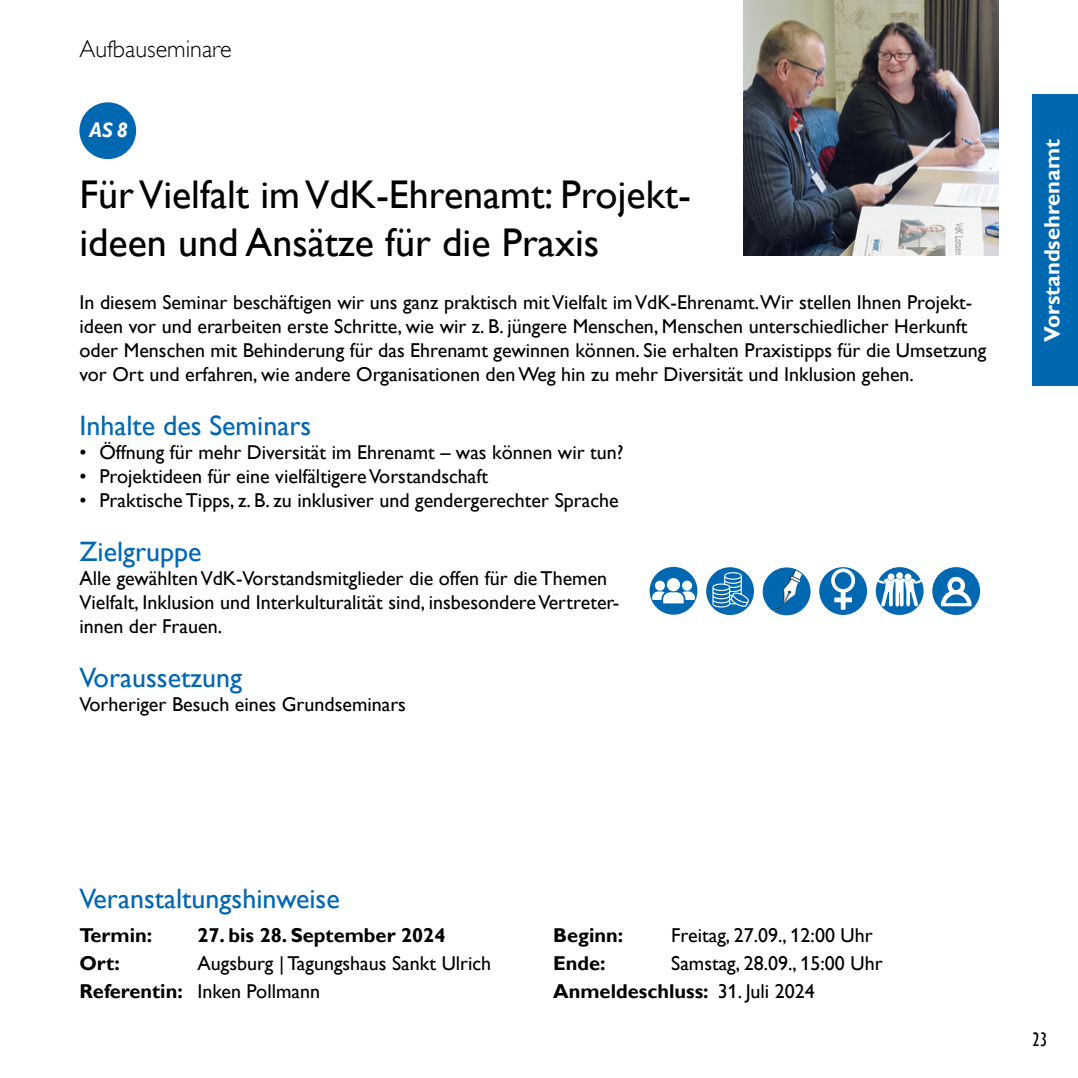
<style>
.page{position:relative;width:1078px;height:1078px;background:#fff}
.page>*{position:absolute;margin:0;border:0;box-sizing:border-box;transform-origin:0 0}
.t1{font:40px/48px "Gill Alt One";color:#000}
.t2{font:28px "Gill Alt One";color:#0067b1}
.t3{font:300 24px "Gill Alt One";color:#000}
.t4{font:700 22px "Gill Alt One";color:#fff}
.t5{font:italic 700 20.8px "Gill Alt One";color:#fff}
.t6{font:20px/24px "Gill Alt One";color:#000}
.t7{font:700 20px "Gill Alt One";color:#000}
.t8{font:condensed 20px "Gill Sans";color:#000}
.s1{font-weight:700}
</style>
<div class="page">
<img style="left:743px;top:0;width:255px;height:255px">
<div style="left:79px;top:102px;width:57px;height:57px;background:#0067b1;border-radius:50%"></div>
<div style="left:1032px;top:95px;width:45px;height:291px;background:#0067b1"></div>
<div style="left:819px;top:567px;width:47px;height:47px;background:#0067b1;border-radius:50%"></div>
<svg style="left:831px;top:568px;width:23px;height:41px"></svg>
<div style="left:649px;top:566px;width:48px;height:48px;background:#0067b1;border-radius:50%"></div>
<img style="left:652px;top:578px;width:42px;height:25px">
<div style="left:706px;top:567px;width:47px;height:48px;background:#0067b1;border-radius:50%"></div>
<img style="left:712px;top:572px;width:36px;height:35px">
<div style="left:763px;top:568px;width:46px;height:46px;background:#0067b1;border-radius:50%"></div>
<img style="left:772px;top:569px;width:30px;height:41px">
<div style="left:762px;top:567px;width:48px;height:48px;border:1px solid #0067b1;border-radius:50%"></div>
<svg style="left:875px;top:567px;width:48px;height:47px"></svg>
<img style="left:876px;top:572px;width:35px;height:35px">
<div style="left:932px;top:567px;width:47px;height:47px;background:#0067b1;border-radius:50%"></div>
<img style="left:940px;top:576px;width:31px;height:30px">
<p class="t3" style="left:79px;top:35px;width:154px">Aufbauseminare</p>
<p class="t5" style="left:89px;top:118px;width:40px">AS 8</p>
<h1 class="t1" style="left:79px;top:170px;width:613px">Für Vielfalt im VdK-Ehrenamt: Projekt&shy;ideen und Ansätze für die Praxis</h1>
<p class="t6" style="left:79px;top:290px;width:908px">In diesem Seminar beschäftigen wir uns ganz praktisch mit Vielfalt im VdK-Ehrenamt.Wir stellen Ihnen Projekt&shy;ideen vor und erarbeiten erste Schritte, wie wir z. B. jüngere Menschen, Menschen unterschiedlicher Herkunft oder Menschen mit Behinderung für das Ehrenamt gewinnen können. Sie erhalten Praxistipps für die Umsetzung vor Ort und erfahren, wie andere Organisationen den Weg hin zu mehr Diversität und Inklusion gehen.</p>
<h2 class="t2" style="left:79px;top:409px;width:233px">Inhalte des Seminars</h2>
<p class="t6" style="left:79px;top:440px;width:545px">• Öffnung für mehr Diversität im Ehrenamt – was können wir tun?</p>
<p class="t6" style="left:79px;top:464px;width:410px">• Projektideen für eine vielfältigere Vorstandschaft</p>
<p class="t6" style="left:79px;top:488px;width:540px">• Praktische Tipps, z. B. zu inklusiver und gendergerechter Sprache</p>
<h2 class="t2" style="left:79px;top:535px;width:124px">Zielgruppe</h2>
<p class="t6" style="left:79px;top:566px;width:541px">Alle gewählten VdK-Vorstandsmitglieder die offen für die Themen<br>Vielfalt, Inklusion und Interkulturalität sind, insbesondere Vertreter&shy;innen der Frauen.</p>
<h2 class="t2" style="left:79px;top:661px;width:164px">Voraussetzung</h2>
<p class="t6" style="left:79px;top:692px;width:328px">Vorheriger Besuch eines Grundseminars</p>
<p class="t4" style="left:1039px;top:342px;width:204px;rotate:-90deg">Vorstandsehrenamt</p>
<h2 class="t2" style="left:79px;top:881px;width:262px">Veranstaltungshinweise</h2>
<p class="t7" style="left:79px;top:923px;width:74px">Termin:</p>
<p class="t7" style="left:197px;top:923px;width:249px">27. bis 28. September 2024</p>
<p class="t7" style="left:79px;top:951px;width:42px">Ort:</p>
<p class="t6" style="left:79px;top:948px;width:413px;line-height:28px;text-indent:118px">Augsburg | Tagungshaus Sankt Ulrich<br><span class="s1">Referentin:</span> Inken Pollmann</p>
<p class="t7" style="left:553px;top:923px;width:71px">Beginn:</p>
<p class="t6" style="left:671px;top:922px;width:203px">Freitag, 27.09., 12:00 Uhr</p>
<p class="t7" style="left:553px;top:951px;width:54px">Ende:</p>
<p class="t6" style="left:553px;top:948px;width:331px;line-height:28px;text-indent:118px">Samstag, 28.09., 15:00 Uhr<br><span class="s1">Anmeldeschluss:</span> 31. Juli 2024</p>
<p class="t8" style="left:1032px;top:1027px;width:16px">23</p>
</div>
